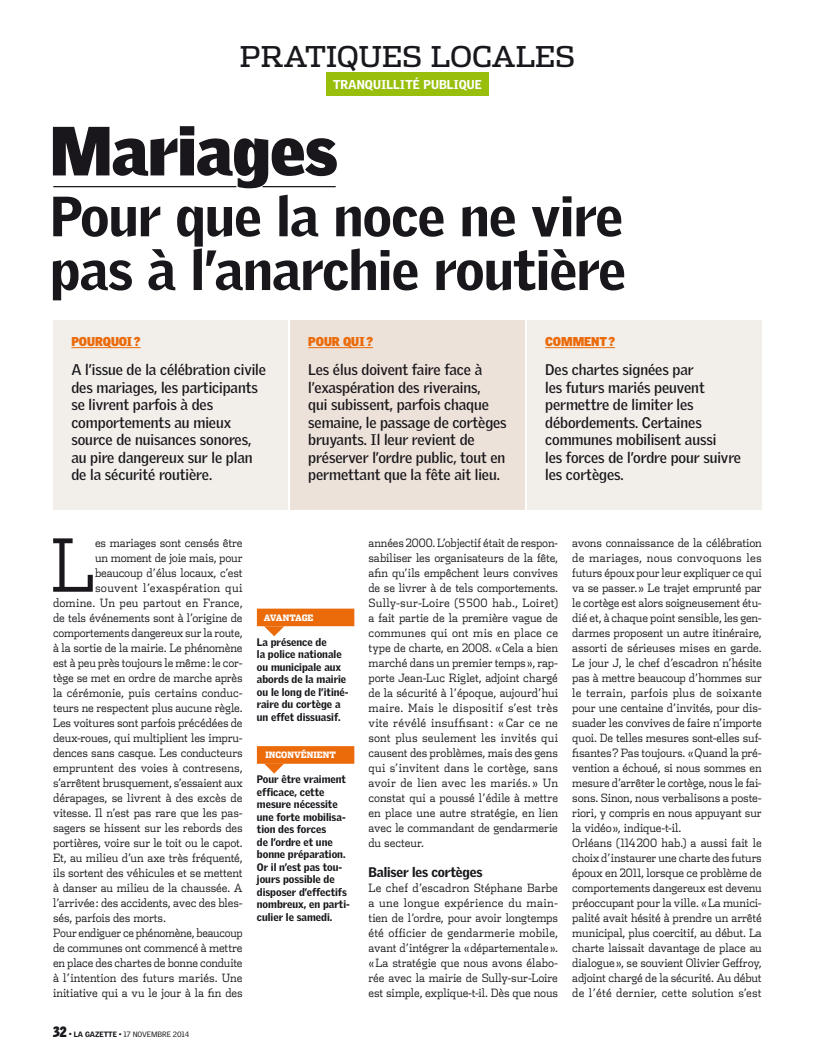
<style>
.page{position:relative;width:815px;height:1063px;background:#fff}
.page>*{position:absolute;margin:0;border:0;box-sizing:border-box;transform-origin:0 0}
.LETTRINE_4{font:300 73.5px "Dispatch";color:#1a171c;scale:.92 1}
.SURTITRE_ouv-prati{font:900 67.5px "Griffith Gothic";letter-spacing:-.01em;color:#1a171c}
.TITRE_ouv-pratik{font:900 55px/53.8px "Griffith Gothic";letter-spacing:-.01em;color:#1a171c}
.t1{font:28.75px "Dispatch";letter-spacing:-.005em;color:#1a171c}
.TEXTE_chapeau_répo{font:700 15px/17.5px "Griffith Gothic";letter-spacing:-.005em;color:#1a171c}
.INTER{font:900 13.5px "Griffith Gothic";letter-spacing:-.01em;color:#1a171c}
.INTER_chapeau-ques{font:900 12.5px "Griffith Gothic";letter-spacing:-.005em;color:#eb6a0a}
.t2{font:900 12.5px "Griffith Gothic";letter-spacing:.005em;color:#fff}
.TEXTE{font:300 11.5px/15px "Dispatch";letter-spacing:-.01em;color:#1a171c;text-align:justify;scale:.92 1}
.TEXTE-2{font:300 11.5px/15px "Dispatch";letter-spacing:-.01em;color:#1a171c;text-align:justify;scale:.91 1}
.LETTRINE_4-2{font:300 11.5px "Dispatch";letter-spacing:-.015em;color:#1a171c;scale:.92 1}
.TEXTE-3{font:300 11.5px/15px "Dispatch";letter-spacing:-.01em;color:#1a171c;text-align:justify;scale:.93 1}
.TEXTE-4{font:300 11.5px/15px "Dispatch";letter-spacing:-.01em;color:#1a171c;text-align:justify;scale:.9 1}
.LETTRINE_4-3{font:300 11.5px "Dispatch";letter-spacing:-.015em;color:#1a171c;scale:.91 1}
.LETTRINE_4-4{font:300 11.5px "Dispatch";letter-spacing:-.015em;color:#1a171c;scale:.93 1}
.LETTRINE_4-5{font:300 11.5px "Dispatch";letter-spacing:.01em;color:#1a171c;scale:.93 1}
.LETTRINE_4-6{font:300 11.5px "Dispatch";letter-spacing:.025em;color:#1a171c;scale:.94 1}
.avantages_TEXTE{font:900 10.62px/12.5px "Griffith Gothic";color:#1a171c}
.avantages_INTER_nab{font:900 8.75px "Dispatch Cond";color:#fff}
.avantages_INTER_nab-2{font:900 8.75px "Dispatch Cond";letter-spacing:-.02em;color:#fff}
.t3{font:7.5px "Griffith Gothic";letter-spacing:-.005em;color:#1a171c}
.s1{font-family:"Griffith Gothic Cond";font-weight:900;font-size:14.5px}
.s2{font-size:8.25px}
.s3{font-weight:900}
</style>
<div class="page">
<div style="left:326px;top:73px;width:163px;height:23px;background:#98bf0c"></div>
<hr style="left:53px;top:186px;width:183px;height:1px;background:#1a171c">
<hr style="left:263px;top:186px;width:73px;height:1px;background:#1a171c">
<div style="left:53px;top:320px;width:235px;height:189px;background:#f2eeea"></div>
<hr style="left:71px;top:347px;width:70px;height:1px;background:#eb6a0a">
<div style="left:290px;top:320px;width:235px;height:189px;background:#ece2d9"></div>
<hr style="left:308px;top:347px;width:65px;height:1px;background:#eb6a0a">
<div style="left:527px;top:320px;width:235px;height:189px;background:#f2eeea"></div>
<hr style="left:545px;top:347px;width:70px;height:1px;background:#eb6a0a">
<div style="left:257px;top:609px;width:97px;height:17px;background:#eb6a0a"></div>
<div style="left:257px;top:746px;width:97px;height:18px;background:#eb6a0a"></div>
<svg style="left:264px;top:626px;width:20px;height:10px"></svg>
<svg style="left:264px;top:764px;width:20px;height:10px"></svg>
<p class="t1" style="left:240px;top:37px;width:336px">PRATIQUES LOCALES</p>
<p class="t2" style="left:333px;top:77px;width:150px">TRANQUILLITÉ PUBLIQUE</p>
<p class="SURTITRE_ouv-prati" style="left:50px;top:110px;width:289px">Mariages</p>
<p class="TITRE_ouv-pratik" style="left:50px;top:188px;width:577px">Pour que la noce ne vire pas à l’anarchie routière</p>
<p class="INTER_chapeau-ques" style="left:71px;top:334px;width:71px">POURQUOI?</p>
<p class="TEXTE_chapeau_répo" style="left:71px;top:361px;width:196px">A l’issue de la célébration civile des mariages, les participants se livrent parfois à des comportements au mieux source de nuisances sonores, au pire dangereux sur le plan de la sécurité routière.</p>
<p class="INTER_chapeau-ques" style="left:308px;top:334px;width:66px">POUR QUI?</p>
<p class="TEXTE_chapeau_répo" style="left:308px;top:361px;width:200px">Les élus doivent faire face à l’exaspération des riverains,<br>qui subissent, parfois chaque semaine, le passage de cortèges bruyants. Il leur revient de préserver l’ordre public, tout en permettant que la fête ait lieu.</p>
<p class="INTER_chapeau-ques" style="left:545px;top:334px;width:71px">COMMENT?</p>
<p class="TEXTE_chapeau_répo" style="left:545px;top:361px;width:197px">Des chartes signées par<br>les futurs mariés peuvent permettre de limiter les débordements. Certaines communes mobilisent aussi<br>les forces de l’ordre pour suivre les cortèges.</p>
<p class="LETTRINE_4" style="left:51px;top:517px;width:49px">L</p>
<p class="LETTRINE_4-2" style="left:95px;top:535px;width:162px">es mariages sont censés être</p>
<p class="LETTRINE_4-2" style="left:95px;top:550px;width:162px">un moment de joie mais, pour</p>
<p class="LETTRINE_4-2" style="left:95px;top:565px;width:162px">beaucoup d’élus locaux, c’est</p>
<p class="LETTRINE_4-6" style="left:95px;top:580px;width:159px">souvent l’exaspération qui</p>
<p class="LETTRINE_4-5" style="left:53px;top:595px;width:205px">domine. Un peu partout en France,</p>
<p class="LETTRINE_4-2" style="left:53px;top:610px;width:208px">de tels événements sont à l’origine de</p>
<p class="LETTRINE_4-3" style="left:53px;top:625px;width:210px">comportements dangereux sur la route,</p>
<p class="LETTRINE_4-2" style="left:53px;top:640px;width:207px">à la sortie de la mairie. Le phénomène</p>
<p class="LETTRINE_4-3" style="left:53px;top:655px;width:210px">est à peu près toujours le même: le cor-</p>
<p class="LETTRINE_4-2" style="left:53px;top:670px;width:208px">tège se met en ordre de marche après</p>
<p class="LETTRINE_4-4" style="left:53px;top:685px;width:205px">la cérémonie, puis certains conduc-</p>
<p class="LETTRINE_4-2" style="left:53px;top:700px;width:207px">teurs ne respectent plus aucune règle.</p>
<p class="LETTRINE_4-2" style="left:53px;top:715px;width:208px">Les voitures sont parfois précédées de</p>
<p class="LETTRINE_4-2" style="left:53px;top:730px;width:208px">deux-roues, qui multiplient les impru-</p>
<p class="LETTRINE_4-2" style="left:53px;top:745px;width:208px">dences sans casque. Les conducteurs</p>
<p class="LETTRINE_4-4" style="left:53px;top:760px;width:205px">empruntent des voies à contresens,</p>
<p class="LETTRINE_4-2" style="left:53px;top:775px;width:208px">s’arrêtent brusquement, s’essaient aux</p>
<p class="LETTRINE_4-2" style="left:53px;top:790px;width:208px">dérapages, se livrent à des excès de</p>
<p class="LETTRINE_4-2" style="left:53px;top:805px;width:208px">vitesse. Il n’est pas rare que les pas-</p>
<p class="LETTRINE_4-2" style="left:53px;top:820px;width:208px">sagers se hissent sur les rebords des</p>
<p class="LETTRINE_4-2" style="left:53px;top:835px;width:208px">portières, voire sur le toit ou le capot.</p>
<p class="LETTRINE_4-2" style="left:53px;top:850px;width:208px">Et, au milieu d’un axe très fréquenté,</p>
<p class="LETTRINE_4-2" style="left:53px;top:865px;width:208px">ils sortent des véhicules et se mettent</p>
<p class="LETTRINE_4-2" style="left:53px;top:880px;width:208px">à danser au milieu de la chaussée. A</p>
<p class="LETTRINE_4-2" style="left:53px;top:895px;width:208px">l’arrivée: des accidents, avec des bles-</p>
<p class="LETTRINE_4-2" style="left:53px;top:910px;width:124px">sés, parfois des morts.</p>
<p class="TEXTE-4" style="left:53px;top:925px;width:212px">Pour endiguer ce phénomène, beaucoup de communes ont commencé à mettre en place des chartes de bonne conduite à l’intention des futurs mariés. Une initiative qui a vu le jour à la fin des</p>
<p class="t3" style="left:53px;top:1030px;width:138px"><span class="s1">32</span> <span class="s2">•</span> <span class="s3">LA GAZETTE</span> • 17 NOVEMBRE 2014</p>
<p class="avantages_INTER_nab-2" style="left:264px;top:612px;width:51px">AVANTAGE</p>
<p class="avantages_TEXTE" style="left:257px;top:635px;width:93px">La présence de<br>la police nationale ou municipale aux abords de la mairie ou le long de l’itiné&shy;raire du cortège a un effet dissuasif.</p>
<p class="avantages_INTER_nab" style="left:266px;top:749px;width:72px">INCONVÉNIENT</p>
<p class="avantages_TEXTE" style="left:257px;top:773px;width:94px">Pour être vraiment efficace, cette mesure nécessite une forte mobilisa&shy;tion des forces<br>de l’ordre et une bonne préparation.<br>Or il n’est pas tou&shy;jours possible de disposer d’effectifs nombreux, en parti&shy;culier le samedi.</p>
<p class="TEXTE-2" style="left:369px;top:535px;width:210px">années 2000. L’objectif était de respon&shy;sabiliser les organisateurs de la fête, afin qu’ils empêchent leurs convives de se livrer à de tels comportements.<br>Sully-sur-Loire (5500 hab., Loiret) a fait partie de la première vague de communes qui ont mis en place ce type de charte, en 2008. «Cela a bien marché dans un premier temps», rap&shy;porte -Jean-Luc -Riglet, adjoint chargé de la sécurité à l’époque, aujourd’hui maire. Mais le dispositif s’est très vite révélé insuffisant: «Car ce ne sont plus seulement les invités qui causent des problèmes, mais des gens qui s’invitent dans le cortège, sans avoir de lien avec les mariés.» Un constat qui a poussé l’édile à mettre en place une autre stratégie, en lien avec le commandant de gendarmerie du secteur.</p>
<p class="INTER" style="left:369px;top:864px;width:116px">Baliser les cortèges</p>
<p class="TEXTE-3" style="left:369px;top:880px;width:205px">Le chef d’escadron Stéphane Barbe a une longue expérience du main&shy;tien de l’ordre, pour avoir longtemps été officier de gendarmerie mobile, avant d’intégrer la «départementale». «La stratégie que nous avons élabo&shy;rée avec la mairie de Sully-sur-Loire est simple, explique-t-il. Dès que nous</p>
<p class="TEXTE" style="left:572px;top:535px;width:208px">avons connaissance de la célébration de mariages, nous convoquons les futurs époux pour leur expliquer ce qui va se passer.» Le trajet emprunté par le cortège est alors soigneusement étu&shy;dié et, à chaque point sensible, les gen&shy;darmes proposent un autre itinéraire, assorti de sérieuses mises en garde.<br>Le jour J, le chef d’escadron n’hésite pas à mettre beaucoup d’hommes sur le terrain, parfois plus de soixante pour une centaine d’invités, pour dis&shy;suader les convives de faire n’importe quoi. De telles mesures sont-elles suf&shy;fisantes? Pas toujours. «Quand la pré&shy;vention a échoué, si nous sommes en mesure d’arrêter le cortège, nous le fai&shy;sons. Sinon, nous verbalisons a poste&shy;riori, y compris en nous appuyant sur la vidéo», indique-t-il.</p>
<p class="TEXTE" style="left:572px;top:835px;width:208px">Orléans (114200 hab.) a aussi fait le choix d’instaurer une charte des futurs époux en 2011, lorsque ce problème de comportements dangereux est devenu préoccupant pour la ville. «La munici&shy;palité avait hésité à prendre un arrêté municipal, plus coercitif, au début. La charte laissait davantage de place au dialogue», se souvient Olivier Geffroy, adjoint chargé de la sécurité. Au début de l’été dernier, cette solution s’est</p>
</div>
